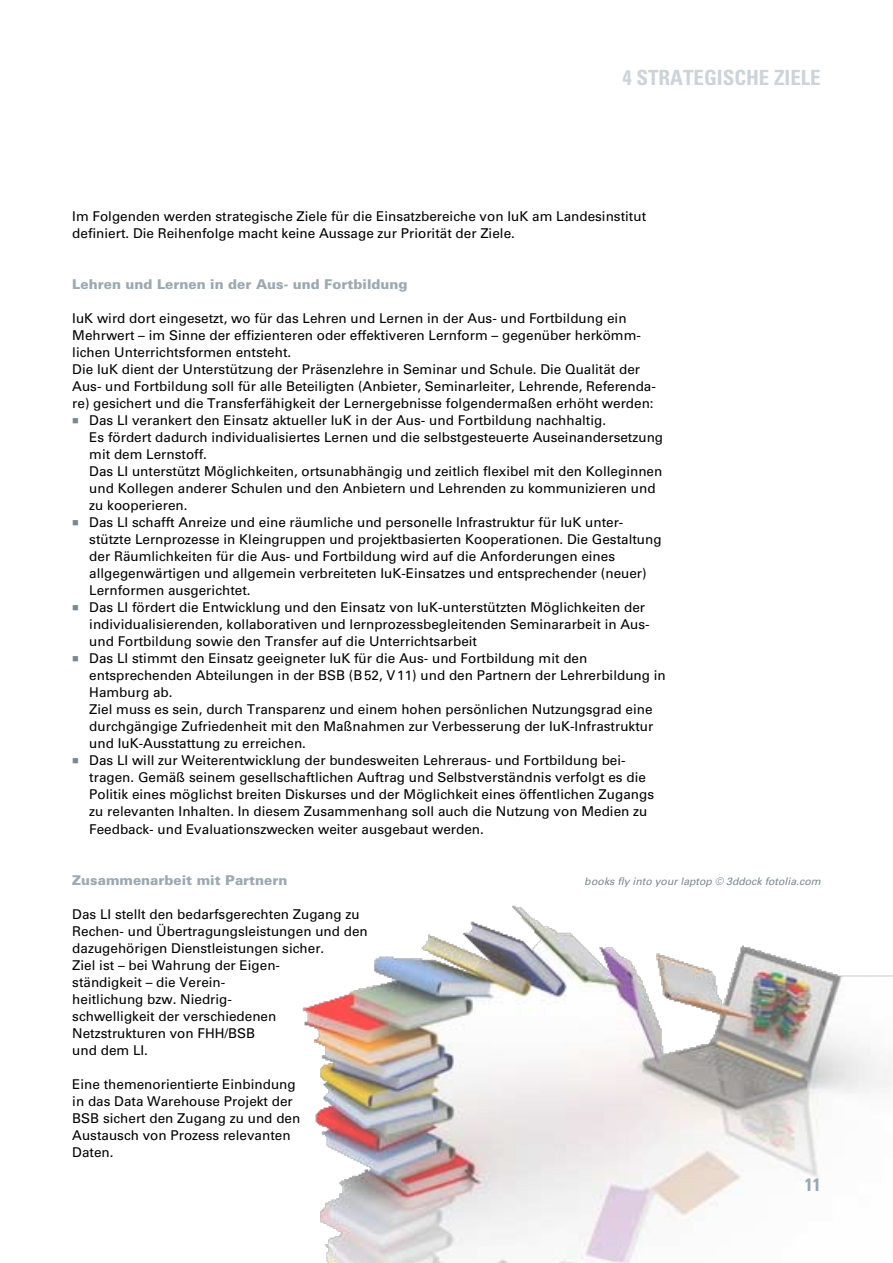
<style>
.page{position:relative;width:893px;height:1263px;background:#fff}
.page>*{position:absolute;margin:0;border:0;box-sizing:border-box;transform-origin:0 0}
.t1{font:700 condensed 21px "Univers LT";color:#ccd4d9}
.t2{font:700 condensed 18px "Univers LT";color:#9ca9b1}
.t3{font:13.5px/17px "Univers LT";color:#000}
.t4{font:900 13.5px "Univers LT";color:#9ca9b1}
.t5{font:italic 10.5px "Univers LT";color:#7a8890}
</style>
<div class="page">
<img style="left:302px;top:905px;width:590px;height:358px">
<h1 class="t1" style="left:622px;top:65px;width:200px">4 STRATEGISCHE ZIELE</h1>
<p class="t3" style="left:72px;top:208px;width:575px">Im Folgenden werden strategische Ziele für die Einsatzbereiche von IuK am Landesinstitut definiert. Die Reihenfolge macht keine Aussage zur Priorität der Ziele.</p>
<p class="t4" style="left:72px;top:276px;width:337px">Lehren und Lernen in der Aus- und Fortbildung</p>
<p class="t3" style="left:72px;top:310px;width:556px">IuK wird dort eingesetzt, wo für das Lehren und Lernen in der Aus- und Fortbildung ein</p>
<p class="t3" style="left:72px;top:327px;width:570px">Mehrwert – im Sinne der effizienteren oder effektiveren Lernform – gegenüber herkömm-</p>
<p class="t3" style="left:72px;top:344px;width:221px">lichen Unterrichtsformen entsteht.</p>
<p class="t3" style="left:72px;top:361px;width:569px">Die IuK dient der Unterstützung der Präsenzlehre in Seminar und Schule. Die Qualität der</p>
<p class="t3" style="left:72px;top:378px;width:585px">Aus- und Fortbildung soll für alle Beteiligten (Anbieter, Seminarleiter, Lehrende, Referenda-</p>
<p class="t3" style="left:72px;top:395px;width:583px">re) gesichert und die Transferfähigkeit der Lernergebnisse folgendermaßen erhöht werden:</p>
<p class="t3" style="left:89px;top:412px;width:518px">Das LI verankert den Einsatz aktueller IuK in der Aus- und Fortbildung nachhaltig.</p>
<p class="t3" style="left:89px;top:429px;width:575px">Es fördert dadurch individualisiertes Lernen und die selbstgesteuerte Auseinandersetzung</p>
<p class="t3" style="left:89px;top:446px;width:119px">mit dem Lernstoff.</p>
<p class="t3" style="left:89px;top:463px;width:575px">Das LI unterstützt Möglichkeiten, ortsunabhängig und zeitlich flexibel mit den Kolleginnen</p>
<p class="t3" style="left:89px;top:480px;width:568px">und Kollegen anderer Schulen und den Anbietern und Lehrenden zu kommunizieren und</p>
<p class="t3" style="left:89px;top:497px;width:100px">zu kooperieren.</p>
<p class="t3" style="left:89px;top:514px;width:536px">Das LI schafft Anreize und eine räumliche und personelle Infrastruktur für IuK unter-</p>
<p class="t3" style="left:89px;top:531px;width:574px">stützte Lernprozesse in Kleingruppen und projektbasierten Kooperationen. Die Gestaltung</p>
<p class="t3" style="left:89px;top:548px;width:527px">der Räumlichkeiten für die Aus- und Fortbildung wird auf die Anforderungen eines</p>
<p class="t3" style="left:89px;top:565px;width:559px">allgegenwärtigen und allgemein verbreiteten IuK-Einsatzes und entsprechender (neuer)</p>
<p class="t3" style="left:89px;top:582px;width:163px">Lernformen ausgerichtet.</p>
<p class="t3" style="left:89px;top:599px;width:557px">Das LI fördert die Entwicklung und den Einsatz von IuK-unterstützten Möglichkeiten der</p>
<p class="t3" style="left:89px;top:616px;width:562px">individualisierenden, kollaborativen und lernprozessbegleitenden Seminararbeit in Aus-</p>
<p class="t3" style="left:89px;top:633px;width:389px">und Fortbildung sowie den Transfer auf die Unterrichtsarbeit</p>
<p class="t3" style="left:89px;top:650px;width:500px">Das LI stimmt den Einsatz geeigneter IuK für die Aus- und Fortbildung mit den</p>
<p class="t3" style="left:89px;top:667px;width:578px">entsprechenden Abteilungen in der BSB (B52, V11) und den Partnern der Lehrerbildung in</p>
<p class="t3" style="left:89px;top:684px;width:85px">Hamburg ab.</p>
<p class="t3" style="left:89px;top:701px;width:565px">Ziel muss es sein, durch Transparenz und einem hohen persönlichen Nutzungsgrad eine</p>
<p class="t3" style="left:89px;top:718px;width:566px">durchgängige Zufriedenheit mit den Maßnahmen zur Verbesserung der IuK-Infrastruktur</p>
<p class="t3" style="left:89px;top:735px;width:218px">und IuK-Ausstattung zu erreichen.</p>
<p class="t3" style="left:89px;top:752px;width:538px">Das LI will zur Weiterentwicklung der bundesweiten Lehreraus- und Fortbildung bei-</p>
<p class="t3" style="left:89px;top:769px;width:558px">tragen. Gemäß seinem gesellschaftlichen Auftrag und Selbstverständnis verfolgt es die</p>
<p class="t3" style="left:89px;top:786px;width:566px">Politik eines möglichst breiten Diskurses und der Möglichkeit eines öffentlichen Zugangs</p>
<p class="t3" style="left:89px;top:803px;width:560px">zu relevanten Inhalten. In diesem Zusammenhang soll auch die Nutzung von Medien zu</p>
<p class="t3" style="left:89px;top:820px;width:396px">Feedback- und Evaluationszwecken weiter ausgebaut werden.</p>
<p class="t4" style="left:72px;top:871px;width:217px">Zusammenarbeit mit Partnern</p>
<p class="t3" style="left:72px;top:905px;width:297px">Das LI stellt den bedarfsgerechten Zugang zu<br>Rechen- und Übertragungsleistungen und den dazugehörigen Dienstleistungen sicher.<br>Ziel ist – bei Wahrung der Eigen-<br>ständigkeit – die Verein-<br>heitlichung bzw. Niedrig-<br>schwelligkeit der verschiedenen<br>Netzstrukturen von FHH/BSB<br>und dem LI.</p>
<p class="t3" style="left:72px;top:1075px;width:230px">Eine themenorientierte Einbindung in das Data Warehouse Projekt der<br>BSB sichert den Zugang zu und den<br>Austausch von Prozess relevanten<br>Daten.</p>
<p class="t5" style="left:585px;top:874px;width:237px">books fly into your laptop © 3ddock fotolia.com</p>
<h2 class="t2" style="left:805px;top:1173px;width:17px">11</h2>
</div>
